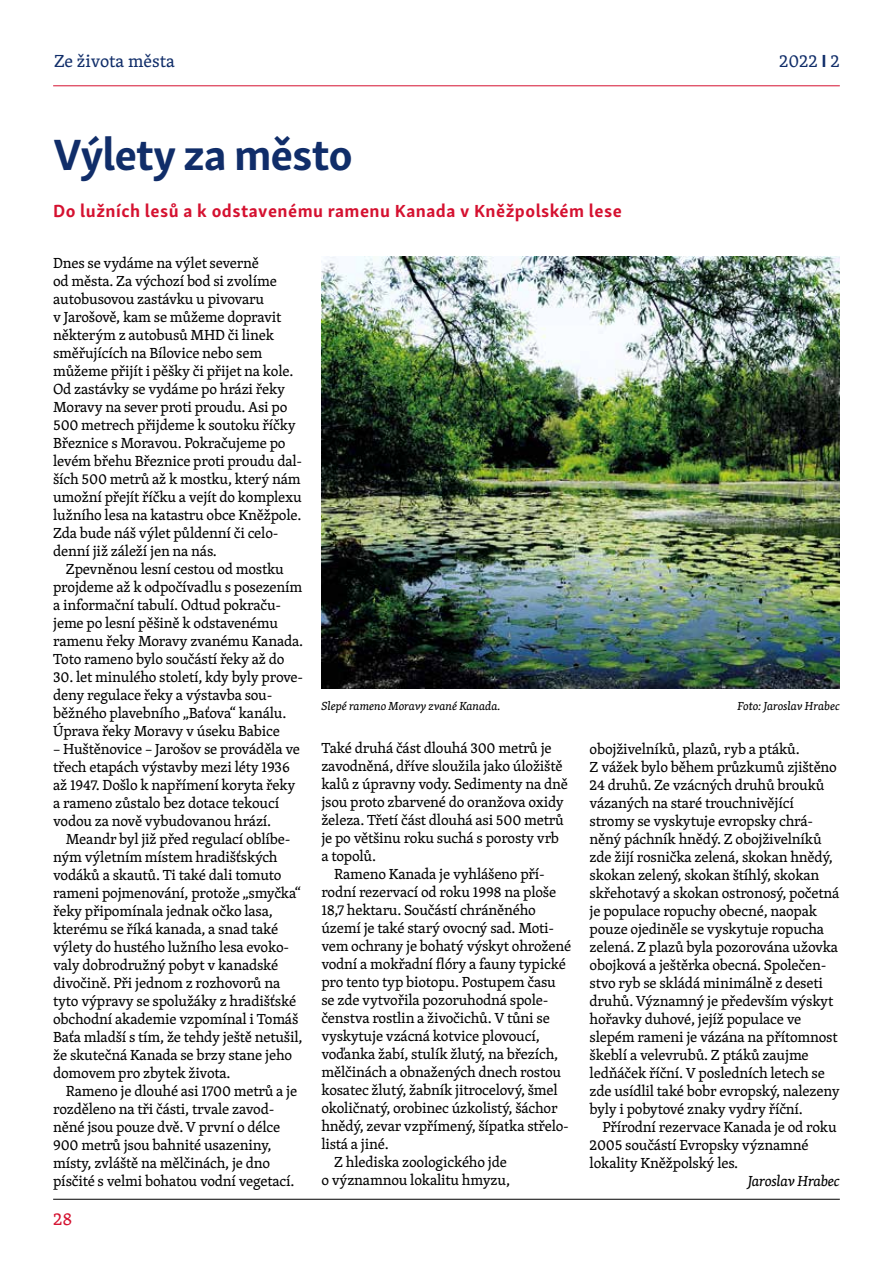
<style>
.page{position:relative;width:893px;height:1263px;background:#fff}
.page>*{position:absolute;margin:0;border:0;box-sizing:border-box;transform-origin:0 0}
.t1{font:700 45px "Skolar Sans Latn";letter-spacing:-.025em;color:#102d69}
.t2{font:700 18px "Skolar Sans Latn";letter-spacing:.025em;color:#d51130}
.t3{font:18px "Skolar Latin";color:#102d69}
.t4{font:600 18px "Skolar Latin";color:#102d69}
.t5{font:18px "Skolar Latin";color:#d51130}
.t6{font:15px/18px "Skolar Latin";letter-spacing:-.015em;color:#000}
.t7{font:italic 15px "Skolar Latin";letter-spacing:-.015em;color:#000}
.t8{font:italic 12px "Skolar Latin";color:#000}
.s1{font-family:"Skolar Sans Latn";font-weight:700}
</style>
<div class="page">
<hr style="left:53px;top:86px;width:787px;height:1px;background:#d51130">
<hr style="left:53px;top:1199px;width:787px;height:1px;background:#000">
<img style="left:321px;top:257px;width:519px;height:431px">
<p class="t3" style="left:54px;top:47px;width:122px">Ze života města</p>
<p class="t4" style="left:779px;top:47px;width:62px">2022 <span class="s1">I</span> 2</p>
<h1 class="t1" style="left:53px;top:118px;width:301px">Výlety za město</h1>
<p class="t2" style="left:53px;top:197px;width:570px">Do lužních lesů a k odstavenému ramenu Kanada v Kněžpolském lese</p>
<p class="t6" style="left:53px;top:253px;width:251px">Dnes se vydáme na výlet severně<br>od města. Za výchozí bod si zvolíme autobusovou zastávku u pivovaru<br>v Jarošově, kam se můžeme dopravit některým z autobusů MHD či linek směřujících na Bílovice nebo sem můžeme přijít i pěšky či přijet na kole.<br>Od zastávky se vydáme po hrázi řeky Moravy na sever proti proudu. Asi po 500 metrech přijdeme k soutoku říčky Březnice s Moravou. Pokračujeme po levém břehu Březnice proti proudu dal&shy;ších 500 metrů až k mostku, který nám umožní přejít říčku a vejít do komplexu lužního lesa na katastru obce Kněžpole.<br>Zda bude náš výlet půldenní či celo&shy;denní již záleží jen na nás.</p>
<p class="t6" style="left:53px;top:559px;width:252px;text-indent:13px">Zpevněnou lesní cestou od mostku projdeme až k odpočívadlu s posezením a informační tabulí. Odtud pokraču&shy;jeme po lesní pěšině k odstavenému ramenu řeky Moravy zvanému Kanada.<br>Toto rameno bylo součástí řeky až do</p>
<p class="t6" style="left:53px;top:667px;width:251px">30. let minulého století, kdy byly prove&shy;deny regulace řeky a výstavba sou&shy;běžného plavebního „Baťova“ kanálu.<br>Úprava řeky Moravy v úseku Babice</p>
<p class="t6" style="left:53px;top:739px;width:248px">– Huštěnovice – Jarošov se prováděla ve třech etapách výstavby mezi léty 1936 až 1947. Došlo k napřímení koryta řeky a rameno zůstalo bez dotace tekoucí vodou za nově vybudovanou hrází.</p>
<p class="t6" style="left:53px;top:829px;width:251px;text-indent:13px">Meandr byl již před regulací oblíbe&shy;ným výletním místem hradišťských vodáků a skautů. Ti také dali tomuto rameni pojmenování, protože „smyčka“ řeky připomínala jednak očko lasa, kterému se říká kanada, a snad také výlety do hustého lužního lesa evoko&shy;valy dobrodružný pobyt v kanadské divočině. Při jednom z rozhovorů na tyto výpravy se spolužáky z hradišťské obchodní akademie vzpomínal i Tomáš Baťa mladší s tím, že tehdy ještě netušil, že skutečná Kanada se brzy stane jeho domovem pro zbytek života.</p>
<p class="t6" style="left:53px;top:1081px;width:246px;text-indent:13px">Rameno je dlouhé asi 1700 metrů a je rozděleno na tři části, trvale zavod&shy;něné jsou pouze dvě. V první o délce 900 metrů jsou bahnité usazeniny, místy, zvláště na mělčinách, je dno písčité s velmi bohatou vodní vegetací.</p>
<p class="t8" style="left:321px;top:697px;width:181px">Slepé rameno Moravy zvané Kanada.</p>
<p class="t8" style="left:738px;top:697px;width:104px">Foto: Jaroslav Hrabec</p>
<p class="t6" style="left:321px;top:738px;width:232px">Také druhá část dlouhá 300 metrů je</p>
<p class="t6" style="left:321px;top:756px;width:243px">zavodněná, dříve sloužila jako úložiště</p>
<p class="t6" style="left:321px;top:774px;width:248px">kalů z úpravny vody. Sedimenty na dně</p>
<p class="t6" style="left:321px;top:792px;width:244px">jsou proto zbarvené do oranžova oxidy</p>
<p class="t6" style="left:321px;top:810px;width:244px">železa. Třetí část dlouhá asi 500 metrů</p>
<p class="t6" style="left:321px;top:828px;width:239px">je po většinu roku suchá s porosty vrb</p>
<p class="t6" style="left:321px;top:846px;width:56px">a topolů.</p>
<p class="t6" style="left:334px;top:864px;width:212px">Rameno Kanada je vyhlášeno pří-</p>
<p class="t6" style="left:321px;top:882px;width:236px">rodní rezervací od roku 1998 na ploše</p>
<p class="t6" style="left:321px;top:900px;width:216px">18,7 hektaru. Součástí chráněného</p>
<p class="t6" style="left:321px;top:918px;width:234px">území je také starý ovocný sad. Moti-</p>
<p class="t6" style="left:321px;top:936px;width:251px">vem ochrany je bohatý výskyt ohrožené</p>
<p class="t6" style="left:321px;top:954px;width:246px">vodní a mokřadní flóry a fauny typické</p>
<p class="t6" style="left:321px;top:972px;width:236px">pro tento typ biotopu. Postupem času</p>
<p class="t6" style="left:321px;top:990px;width:229px">se zde vytvořila pozoruhodná spole-</p>
<p class="t6" style="left:321px;top:1008px;width:230px">čenstva rostlin a živočichů. V tůni se</p>
<p class="t6" style="left:321px;top:1026px;width:220px">vyskytuje vzácná kotvice plovoucí,</p>
<p class="t6" style="left:321px;top:1044px;width:238px">voďanka žabí, stulík žlutý, na březích,</p>
<p class="t6" style="left:321px;top:1062px;width:241px">mělčinách a obnažených dnech rostou</p>
<p class="t6" style="left:321px;top:1080px;width:238px">kosatec žlutý, žabník jitrocelový, šmel</p>
<p class="t6" style="left:321px;top:1098px;width:238px">okoličnatý, orobinec úzkolistý, šáchor</p>
<p class="t6" style="left:321px;top:1116px;width:249px">hnědý, zevar vzpřímený, šípatka střelo-</p>
<p class="t6" style="left:321px;top:1134px;width:69px">listá a jiné.</p>
<p class="t6" style="left:334px;top:1152px;width:174px">Z hlediska zoologického jde</p>
<p class="t6" style="left:321px;top:1170px;width:190px">o významnou lokalitu hmyzu,</p>
<p class="t6" style="left:590px;top:739px;width:252px">obojživelníků, plazů, ryb a ptáků.<br>Z vážek bylo během průzkumů zjištěno 24 druhů. Ze vzácných druhů brouků vázaných na staré trouchnivějící stromy se vyskytuje evropsky chrá&shy;něný páchník hnědý. Z obojživelníků zde žijí rosnička zelená, skokan hnědý, skokan zelený, skokan štíhlý, skokan skřehotavý a skokan ostronosý, početná je populace ropuchy obecné, naopak pouze ojediněle se vyskytuje ropucha zelená. Z plazů byla pozorována užovka obojková a ještěrka obecná. Společen&shy;stvo ryb se skládá minimálně z deseti druhů. Významný je především výskyt hořavky duhové, jejíž populace ve slepém rameni je vázána na přítomnost škeblí a velevrubů. Z ptáků zaujme ledňáček říční. V posledních letech se zde usídlil také bobr evropský, nalezeny byly i pobytové znaky vydry říční.</p>
<p class="t6" style="left:590px;top:1117px;width:249px;text-indent:13px">Přírodní rezervace Kanada je od roku<br>2005 součástí Evropsky významné lokality Kněžpolský les.</p>
<p class="t7" style="left:748px;top:1170px;width:93px">Jaroslav Hrabec</p>
<p class="t5" style="left:53px;top:1206px;width:21px">28</p>
</div>
